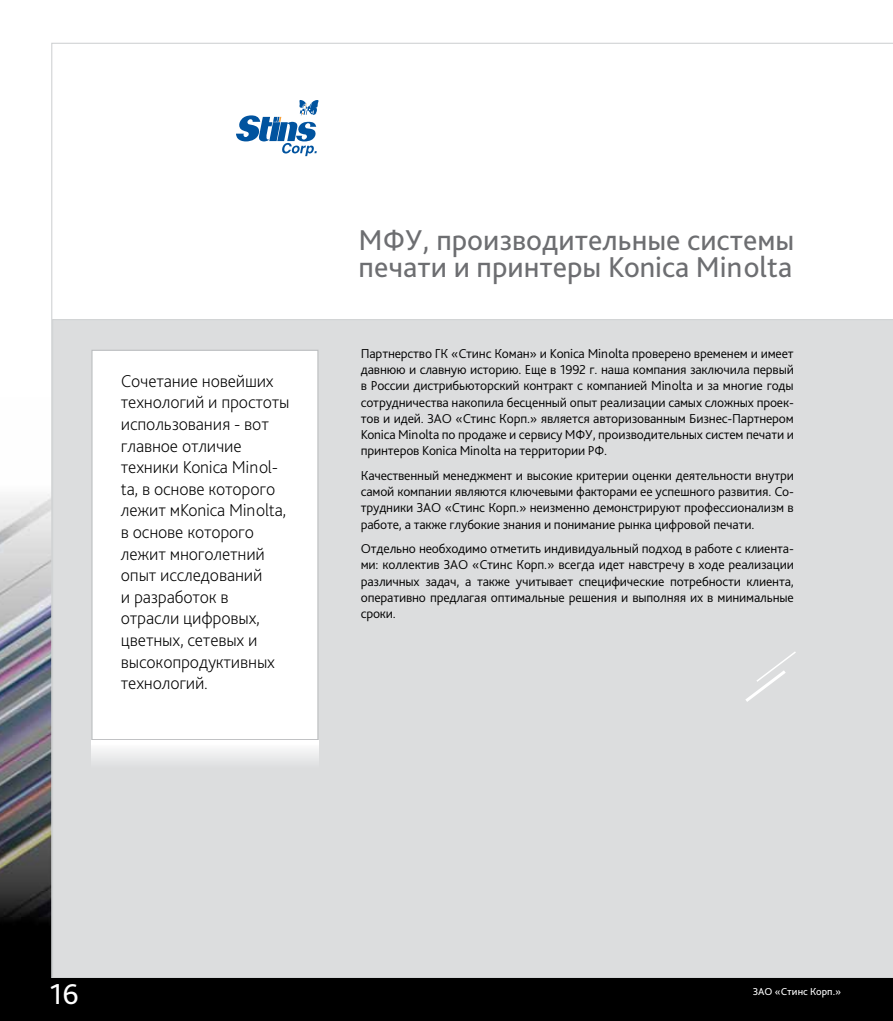
<style>
.page{position:relative;width:893px;height:1021px;background:#fff}
.page>*{position:absolute;margin:0;border:0;box-sizing:border-box;transform-origin:0 0}
.t1{font:30px/27px "Bliss Pro";color:#6d6e71}
.t2{font:30px "Bliss Pro";color:#fff}
.t3{font:200 18px/21.6px "Bliss Pro";letter-spacing:-.01em;color:#000}
.t4{font:300 13.5px/16.2px "Bliss Pro";letter-spacing:-.015em;color:#000;text-align:justify}
.t5{font:10.5px "Bliss Pro";color:#fff}
</style>
<div class="page">
<img style="left:0;top:494px;width:51px;height:484px">
<div style="left:52px;top:319px;width:841px;height:659px;background:#dcddde"></div>
<svg style="left:236px;top:100px;width:83px;height:56px"></svg>
<div style="left:0;top:978px;width:893px;height:42px;background:#000"></div>
<div style="left:91px;top:350px;width:227px;height:390px;background:#fff;border:1px solid #bcbec0"></div>
<svg style="left:91px;top:740px;width:227px;height:37px"></svg>
<svg style="left:742px;top:650px;width:55px;height:55px;background:#dedfe0"></svg>
<p class="t3" style="left:121px;top:369px;width:170px">Сочетание новейших технологий и простоты использования - вот главное отличие техники Konica Minol&shy;ta, в основе которого лежит мKonica Minolta, в основе которого лежит многолетний опыт исследований<br>и разработок в отрасли цифровых, цветных, сетевых и высокопродуктивных технологий.</p>
<h1 class="t1" style="left:359px;top:226px;width:437px">МФУ, производительные системы печати и принтеры Konica Minolta</h1>
<p class="t4" style="left:361px;top:345px;width:435px">Партнерство ГК «Стинс Коман» и Konica Minolta проверено временем и имеет давнюю и славную историю. Еще в 1992 г. наша компания заключила первый в России дистрибьюторский контракт с компанией Minolta и за многие годы сотрудничества накопила бесценный опыт реализации самых сложных проек&shy;тов и идей. ЗАО «Стинс Корп.» является авторизованным Бизнес-Партнером Konica Minolta по продаже и сервису МФУ, производительных систем печати и принтеров Konica Minolta на территории РФ.</p>
<p class="t4" style="left:361px;top:467px;width:435px">Качественный менеджмент и высокие критерии оценки деятельности внутри самой компании являются ключевыми факторами ее успешного развития. Со&shy;трудники ЗАО «Стинс Корп.» неизменно демонстрируют профессионализм в работе, а также глубокие знания и понимание рынка цифровой печати.</p>
<p class="t4" style="left:361px;top:540px;width:435px">Отдельно необходимо отметить индивидуальный подход в работе с клиента&shy;ми: коллектив ЗАО «Стинс Корп.» всегда идет навстречу в ходе реализации различных задач, а также учитывает специфические потребности клиента, оперативно предлагая оптимальные решения и выполняя их в минимальные сроки.</p>
<h1 class="t2" style="left:50px;top:975px;width:30px">16</h1>
<p class="t5" style="left:753px;top:984px;width:90px">ЗАО «Стинс Корп.»</p>
</div>
